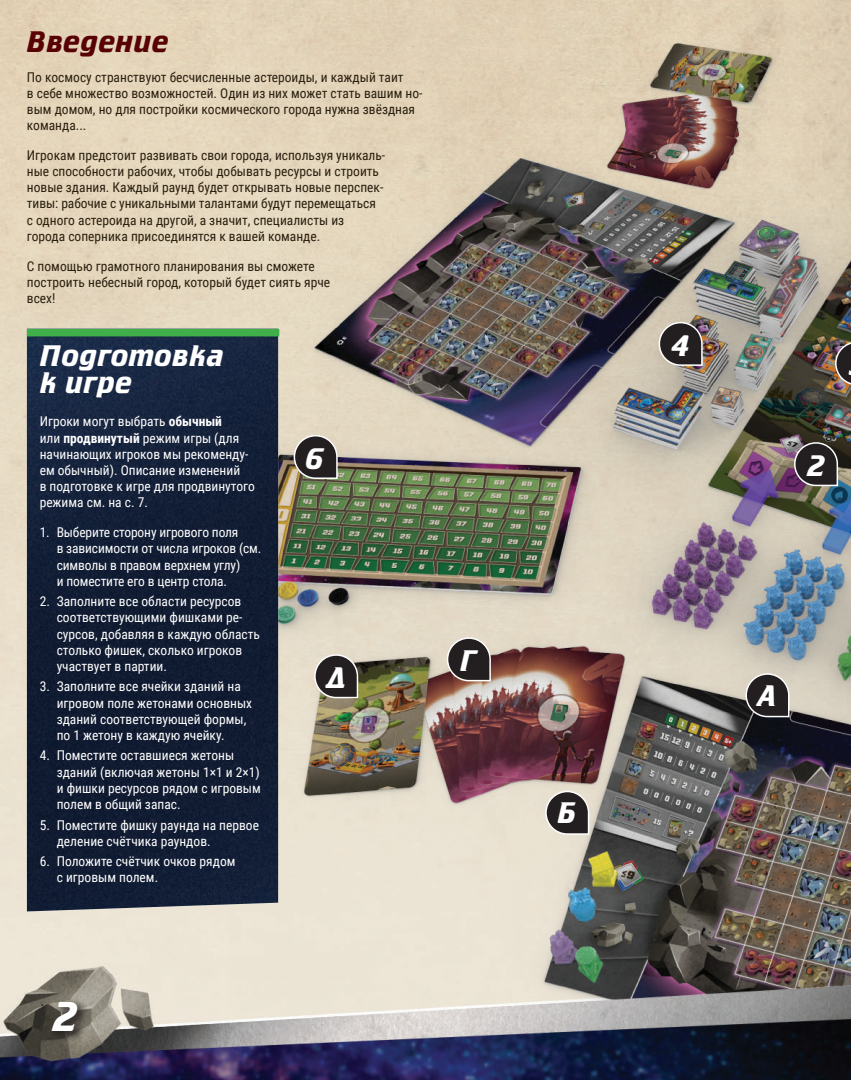
<style>
.page{position:relative;width:851px;height:1080px;background:#fff}
.page>*{position:absolute;margin:0;border:0;box-sizing:border-box;transform-origin:0 0}
.t1{font:42px "Cricket Bold C";color:#fff}
.t2{font:30px/27px "Cricket Bold C";color:#fff}
.t3{font:30px "Cricket Bold C";color:#580206}
.t4{font:13.5px/16.2px "Roboto Condensed";color:#fff}
.t5{font:13.5px/16.2px "Roboto Condensed";color:#2a1f0f}
.s1{font-weight:700}
</style>
<div class="page">
<img style="left:0;top:0;width:850px;height:1080px">
<img style="left:228px;top:0;width:622px;height:1012px">
<svg style="left:744px;top:673px;width:46px;height:45px;background:#524e4c"></svg>
<svg style="left:313px;top:654px;width:46px;height:45px;background:#5c5854"></svg>
<svg style="left:446px;top:637px;width:45px;height:45px;background:#58514f"></svg>
<svg style="left:544px;top:790px;width:46px;height:46px;background:#66625f"></svg>
<svg style="left:657px;top:321px;width:46px;height:46px;background:#595352"></svg>
<svg style="left:293px;top:434px;width:45px;height:46px;background:#5c5752"></svg>
<svg style="left:793px;top:441px;width:45px;height:46px;background:#443d41"></svg>
<svg style="left:834px;top:341px;width:16px;height:45px"></svg>
<img style="left:27px;top:336px;width:251px;height:575px">
<div style="left:27px;top:329px;width:252px;height:7px;background:#40ae49"></div>
<div style="left:48px;top:998px;width:42px;height:45px;background:#231f20;opacity:.75"></div>
<h2 class="t3" style="left:27px;top:26px;width:143px">Введение</h2>
<p class="t5" style="left:27px;top:68px;width:397px">По космосу странствуют бесчисленные астероиды, и каждый таит<br>в себе множество возможностей. Один из них может стать вашим но&shy;вым домом, но для постройки космического города нужна звёздная команда...</p>
<p class="t5" style="left:27px;top:146px;width:360px">Игрокам предстоит развивать свои города, используя уникаль&shy;ные способности рабочих, чтобы добывать ресурсы и строить новые здания. Каждый раунд будет открывать новые перспек&shy;тивы: рабочие с уникальными талантами будут перемещаться с одного астероида на другой, а значит, специалисты из города соперника присоединятся к вашей команде.</p>
<p class="t5" style="left:27px;top:257px;width:305px">С помощью грамотного планирования вы сможете построить небесный город, который будет сиять ярче всех!</p>
<h2 class="t2" style="left:40px;top:343px;width:185px">Подготовка к игре</h2>
<p class="t4" style="left:40px;top:413px;width:217px">Игроки могут выбрать <span class="s1">обычный<br></span>или <span class="s1">продвинутый</span> режим игры (для начинающих игроков мы рекоменду&shy;ем обычный). Описание изменений<br>в подготовке к игре для продвинутого режима см. на с. 7.</p>
<p class="t4" style="left:57px;top:524px;width:206px;text-indent:-17px">1. Выберите сторону игрового поля<br>в зависимости от числа игроков (см. символы в правом верхнем углу)<br>и поместите его в центр стола.</p>
<p class="t4" style="left:57px;top:593px;width:205px;text-indent:-17px">2. Заполните все области ресурсов соответствующими фишками ре&shy;сурсов, добавляя в каждую область столько фишек, сколько игроков участвует в партии.</p>
<p class="t4" style="left:57px;top:678px;width:197px;text-indent:-17px">3. Заполните все ячейки зданий на игровом поле жетонами основных зданий соответствующей формы, по 1 жетону в каждую ячейку.</p>
<p class="t4" style="left:57px;top:747px;width:205px;text-indent:-17px">4. Поместите оставшиеся жетоны зданий (включая жетоны 1×1 и 2×1) и фишки ресурсов рядом с игровым полем в общий запас.</p>
<p class="t4" style="left:57px;top:816px;width:204px;text-indent:-17px">5. Поместите фишку раунда на первое деление счётчика раундов.</p>
<p class="t4" style="left:57px;top:853px;width:180px;text-indent:-17px">6. Положите счётчик очков рядом с игровым полем.</p>
<h2 class="t2" style="left:670px;top:332px;width:21px">4</h2>
<h2 class="t2" style="left:305px;top:445px;width:21px">6</h2>
<h2 class="t2" style="left:805px;top:452px;width:21px">2</h2>
<h2 class="t2" style="left:326px;top:664px;width:21px">Д</h2>
<h2 class="t2" style="left:460px;top:648px;width:18px">Г</h2>
<h2 class="t2" style="left:557px;top:799px;width:20px">Б</h2>
<h2 class="t2" style="left:758px;top:682px;width:19px">A</h2>
<h1 class="t1" style="left:51px;top:996px;width:29px">2</h1>
</div>
